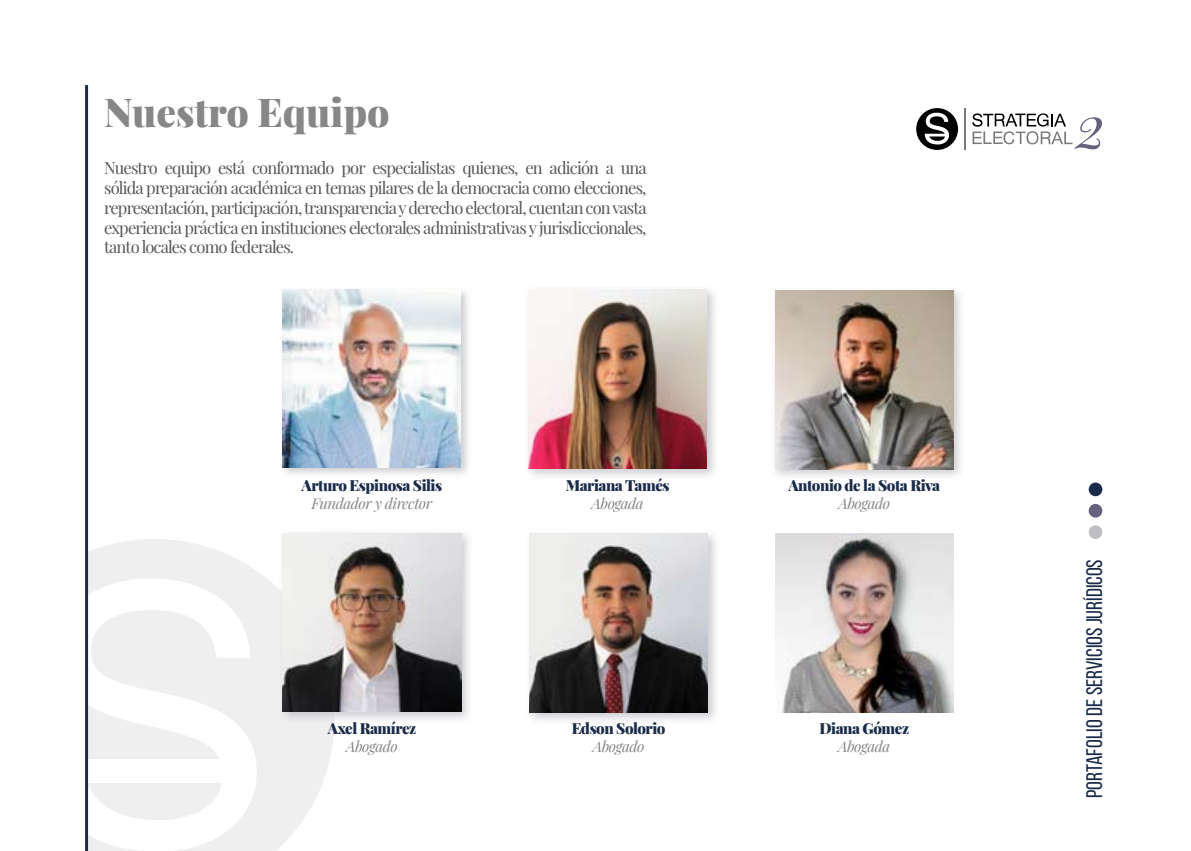
<style>
.page{position:relative;width:1191px;height:851px;background:#fff}
.page>*{position:absolute;margin:0;border:0;box-sizing:border-box;transform-origin:0 0}
.t1{font:italic 60px "Playfair Display";color:#66617d}
.t2{font:900 39px "Playfair Display";color:#878787}
.t3{font:22.5px "Bebas Neue";color:#1a2b4a}
.t4{font:16.5px/19.8px "Playfair Display";letter-spacing:-.05em;color:#575756;text-align:justify}
.t5{font:900 15px "Playfair Display";letter-spacing:-.03em;color:#1a2b4a}
.t6{font:italic 15px "Playfair Display";letter-spacing:-.03em;color:#878787}
</style>
<div class="page">
<svg style="left:88px;top:539px;width:246px;height:311px;fill:#efeff0"></svg>
<div style="left:1088px;top:482px;width:14px;height:14px;background:#1a2b4a;border-radius:50%"></div>
<div style="left:1088px;top:504px;width:14px;height:13px;background:#66617d;border-radius:50%"></div>
<div style="left:1088px;top:525px;width:14px;height:14px;background:#bdbdc4;border-radius:50%"></div>
<div style="left:280px;top:287px;width:192px;height:190px;background:#bdbdc4;opacity:.75"></div>
<img style="left:283px;top:290px;width:178px;height:177px">
<div style="left:770px;top:286px;width:195px;height:195px;background:#bdbdc4;opacity:.75"></div>
<img style="left:775px;top:290px;width:178px;height:179px">
<div style="left:524px;top:285px;width:195px;height:195px;background:#bdbdc4;opacity:.75"></div>
<img style="left:528px;top:290px;width:179px;height:178px">
<div style="left:278px;top:528px;width:195px;height:195px;background:#bdbdc4;opacity:.75"></div>
<img style="left:283px;top:533px;width:178px;height:178px">
<div style="left:525px;top:529px;width:195px;height:195px;background:#bdbdc4;opacity:.75"></div>
<img style="left:529px;top:533px;width:179px;height:179px">
<hr style="left:964px;top:108px;width:2px;height:42px;background:#7a7878">
<svg style="left:916px;top:108px;width:42px;height:42px"></svg>
<svg style="left:972px;top:113px;width:100px;height:31px"></svg>
<hr style="left:85px;top:85px;width:3px;height:765px;background:#1a2b4a">
<img style="left:775px;top:533px;width:178px;height:179px">
<h2 class="t2" style="left:104px;top:82px;width:287px">Nuestro Equipo</h2>
<p class="t4" style="left:104px;top:157px;width:544px">Nuestro equipo está conformado por especialistas quienes, en adición a una sólida preparación académica en temas pilares de la democracia como elecciones, representación, participación, transparencia y derecho electoral, cuentan con vasta experiencia práctica en instituciones electorales administrativas y jurisdiccionales, tanto locales como federales.</p>
<h1 class="t1" style="left:1075px;top:80px;width:32px">2</h1>
<p class="t5" style="left:301px;top:474px;width:142px">Arturo Espinosa Silis</p>
<p class="t6" style="left:311px;top:492px;width:122px">Fundador y director</p>
<p class="t5" style="left:566px;top:473px;width:105px">Mariana Tamés</p>
<p class="t6" style="left:591px;top:491px;width:54px">Abogada</p>
<p class="t5" style="left:788px;top:474px;width:153px">Antonio de la Sota Riva</p>
<p class="t6" style="left:838px;top:492px;width:53px">Abogado</p>
<p class="t5" style="left:328px;top:716px;width:90px">Axel Ramírez</p>
<p class="t6" style="left:346px;top:734px;width:53px">Abogado</p>
<p class="t5" style="left:572px;top:716px;width:95px">Edson Solorio</p>
<p class="t6" style="left:593px;top:735px;width:53px">Abogado</p>
<p class="t5" style="left:819px;top:716px;width:91px">Diana Gómez</p>
<p class="t6" style="left:838px;top:734px;width:54px">Abogada</p>
<h3 class="t3" style="left:1082px;top:798px;width:241px;rotate:-90deg">Portafolio de Servicios jurídicos</h3>
</div>
